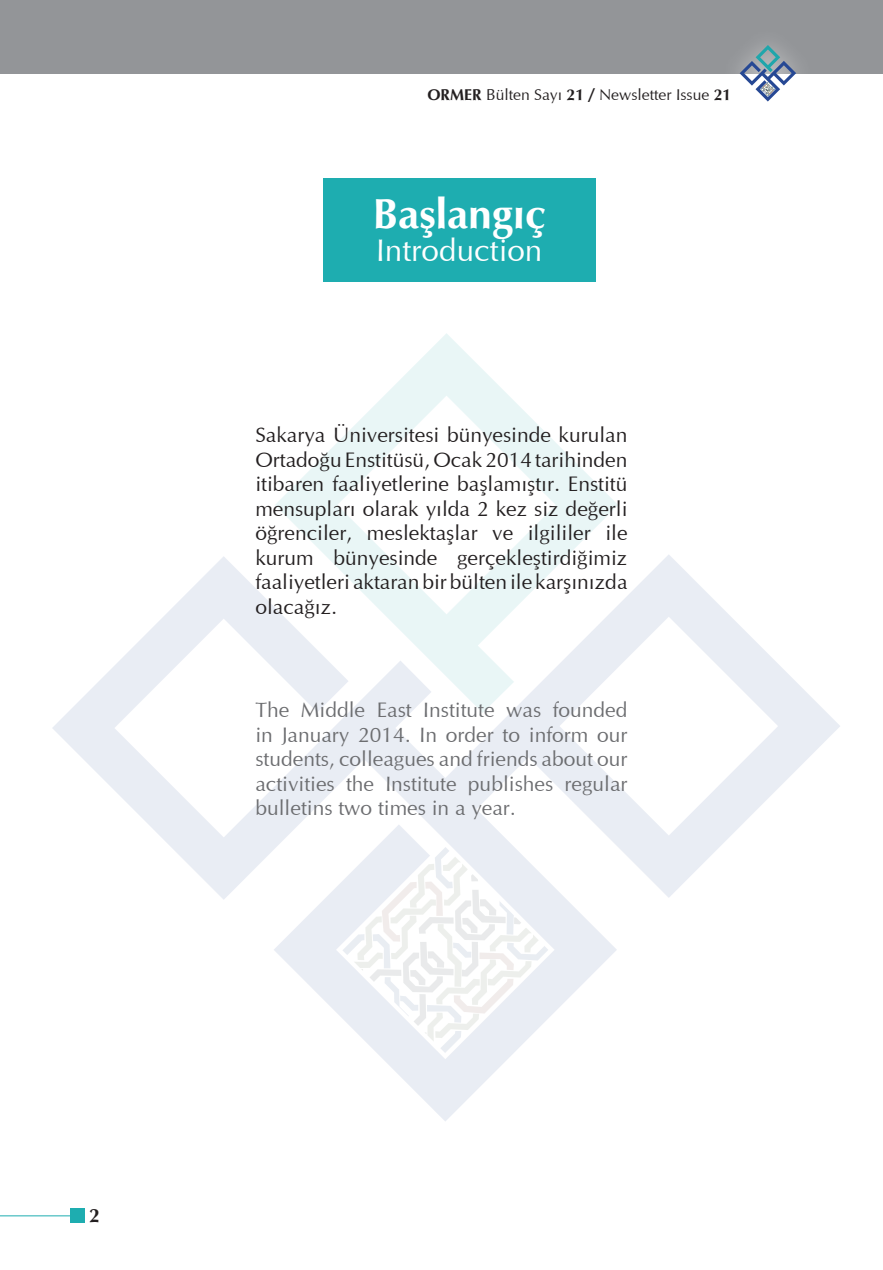
<style>
.page{position:relative;width:883px;height:1270px;background:#fff}
.page>*{position:absolute;margin:0;border:0;box-sizing:border-box;transform-origin:0 0}
.t1{font:700 42px "TR Oregon";color:#fff}
.t2{font:31.5px "TR Oregon";color:#fff}
.t3{font:21px/24.5px "TR Oregon";color:#231f20;text-align:justify}
.t4{font:21px/24.5px "TR Oregon";color:#6c6d70;text-align:justify}
.t5{font:700 19.25px "TR Oregon";color:#231f20}
.t6{font:15.75px "TR Oregon";color:#231f20}
.s1{font-weight:700}
</style>
<div class="page">
<div style="left:0;top:0;width:883px;height:73px;background:#939598"></div>
<hr style="left:0;top:1215px;width:85px;height:1px;background:#1eadb0">
<div style="left:71px;top:1209px;width:14px;height:14px;background:#1eadb0"></div>
<div style="left:720px;top:26px;width:96px;height:95px;background:#fff;opacity:.75"></div>
<svg style="left:740px;top:45px;width:56px;height:57px"></svg>
<svg style="left:275px;top:333px;width:343px;height:221px"></svg>
<svg style="left:52px;top:554px;width:788px;height:567px"></svg>
<svg style="left:342px;top:847px;width:206px;height:206px"></svg>
<div style="left:323px;top:179px;width:273px;height:103px;background:#1eadb0"></div>
<p class="t5" style="left:89px;top:1204px;width:12px">2</p>
<p class="t6" style="left:427px;top:85px;width:305px"><span class="s1">ORMER</span> Bülten Sayı <span class="s1">21 /</span> Newsletter Issue <span class="s1">21</span></p>
<h1 class="t1" style="left:373px;top:187px;width:174px">Başlangıç</h1>
<h2 class="t2" style="left:376px;top:232px;width:168px">Introduction</h2>
<p class="t3" style="left:255px;top:423px;width:374px">Sakarya Üniversitesi bünyesinde kurulan Ortadoğu Enstitüsü, Ocak 2014 tarihinden itibaren faaliyetlerine başlamıştır. Enstitü mensupları olarak yılda 2 kez siz değerli öğrenciler, meslektaşlar ve ilgililer ile kurum bünyesinde gerçekleştirdiğimiz faaliyetleri aktaran bir bülten ile karşınızda olacağız.</p>
<p class="t4" style="left:255px;top:698px;width:374px">The Middle East Institute was founded in January 2014. In order to inform our students, colleagues and friends about our activities the Institute publishes regular bulletins two times in a year.</p>
</div>
